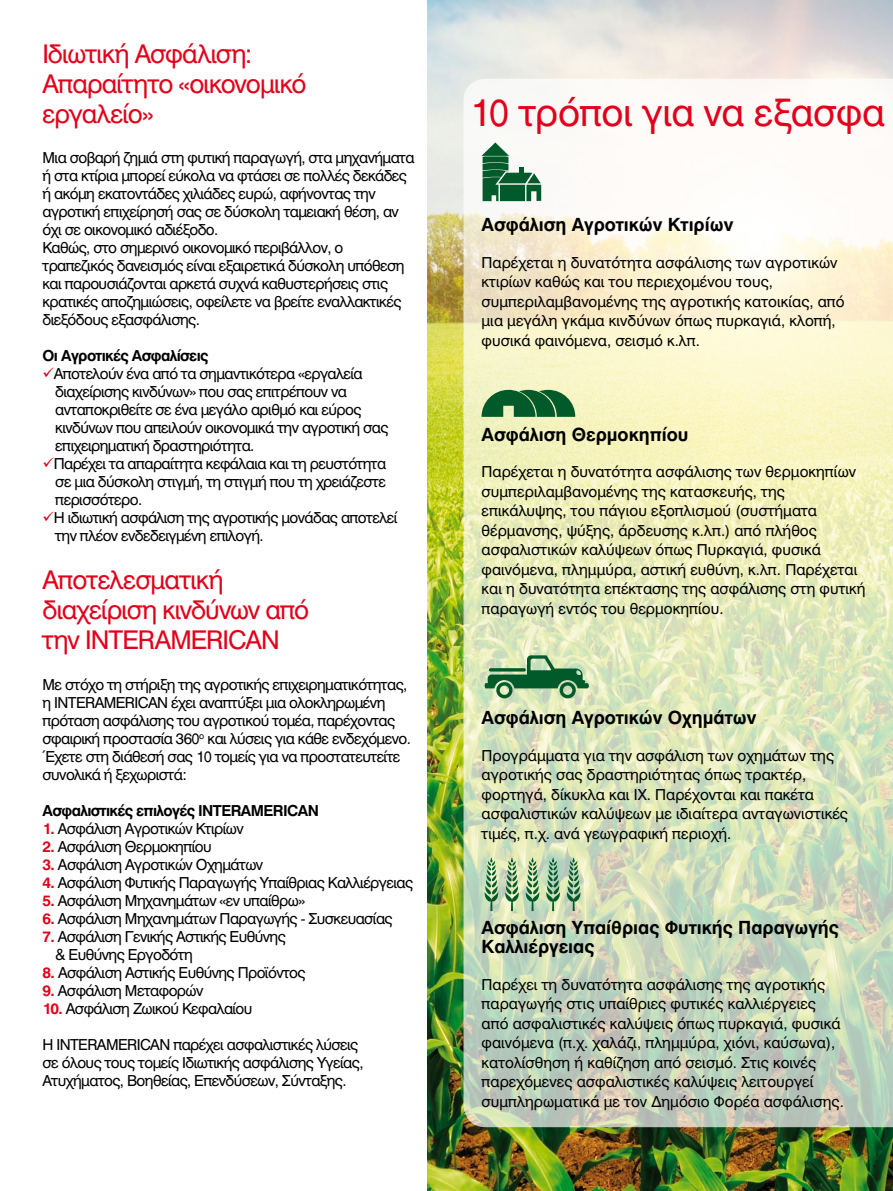
<style>
.page{position:relative;width:893px;height:1191px;background:#fff}
.page>*{position:absolute;margin:0;border:0;box-sizing:border-box;transform-origin:0 0}
.t1{font:37.5px "UB Helvetica";letter-spacing:-.01em;color:#e2001a}
.t2{font:25.5px/30px "UB Helvetica";letter-spacing:-.035em;color:#e2001a}
.t3{font:18px/19.5px "UB Helvetica Bold";color:#000}
.t4{font:15px/18px "UB Helvetica";letter-spacing:-.04em;color:#000}
.t5{font:15px/19.5px "UB Helvetica";color:#000}
.t6{font:15px "UB Helvetica Bold";letter-spacing:-.04em;color:#000}
.s1{color:#e2001a}
.s2{font-family:"UB Helvetica Bold";color:#e2001a}
</style>
<div class="page">
<img style="left:427px;top:0;width:466px;height:1191px">
<svg style="left:463px;top:79px;width:430px;height:1048px;background:#e4e8c9"></svg>
<svg style="left:481px;top:142px;width:60px;height:59px"></svg>
<svg style="left:481px;top:390px;width:94px;height:27px;background:#337a4a"></svg>
<svg style="left:484px;top:655px;width:105px;height:43px;background:#7fac80"></svg>
<hr style="left:489px;top:668px;width:37px;height:3px;background:#005a2a;border-radius:2px">
<svg style="left:484px;top:857px;width:15px;height:54px"></svg>
<svg style="left:505px;top:857px;width:14px;height:54px"></svg>
<svg style="left:525px;top:857px;width:15px;height:54px"></svg>
<svg style="left:546px;top:857px;width:35px;height:54px;background:#96b997"></svg>
<h2 class="t2" style="left:43px;top:39px;width:265px">Ιδιωτική Ασφάλιση:<br>Απαραίτητο «οικονομικό εργαλείο»</h2>
<p class="t4" style="left:43px;top:149px;width:374px">Μια σοβαρή ζημιά στη φυτική παραγωγή, στα μηχανήματα ή στα κτίρια μπορεί εύκολα να φτάσει σε πολλές δεκάδες ή ακόμη εκατοντάδες χιλιάδες ευρώ, αφήνοντας την αγροτική επιχείρησή σας σε δύσκολη ταμειακή θέση, αν όχι σε οικονομικό αδιέξοδο.<br>Καθώς, στο σημερινό οικονομικό περιβάλλον, ο τραπεζικός δανεισμός είναι εξαιρετικά δύσκολη υπόθεση και παρουσιάζονται αρκετά συχνά καθυστερήσεις στις κρατικές αποζημιώσεις, οφείλετε να βρείτε εναλλακτικές διεξόδους εξασφάλισης.</p>
<p class="t6" style="left:43px;top:347px;width:168px">Οι Αγροτικές Ασφαλίσεις</p>
<p class="t4" style="left:55px;top:365px;width:335px;text-indent:-13px"><span class="s1">✓</span>Αποτελούν ένα από τα σημαντικότερα «εργαλεία διαχείρισης κινδύνων» που σας επιτρέπουν να ανταποκριθείτε σε ένα μεγάλο αριθμό και εύρος κινδύνων που απειλούν οικονομικά την αγροτική σας επιχειρηματική δραστηριότητα.</p>
<p class="t4" style="left:55px;top:455px;width:332px;text-align:justify;text-indent:-13px"><span class="s1">✓</span>Παρέχει τα απαραίτητα κεφάλαια και τη ρευστότητα σε μια δύσκολη στιγμή, τη στιγμή που τη χρειάζεστε περισσότερο.</p>
<p class="t4" style="left:55px;top:509px;width:344px;text-indent:-13px"><span class="s1">✓</span>Η ιδιωτική ασφάλιση της αγροτικής μονάδας αποτελεί την πλέον ενδεδειγμένη επιλογή.</p>
<h2 class="t2" style="left:43px;top:565px;width:268px">Αποτελεσματική διαχείριση κινδύνων από την INTERAMERICAN</h2>
<p class="t4" style="left:43px;top:675px;width:370px">Με στόχο τη στήριξη της αγροτικής επιχειρηματικότητας, η INTERAMERICAN έχει αναπτύξει μια ολοκληρωμένη πρόταση ασφάλισης του αγροτικού τομέα, παρέχοντας σφαιρική προστασία 360<sup>ο</sup> και λύσεις για κάθε ενδεχόμενο.<br>Έχετε στη διάθεσή σας 10 τομείς για να προστατευτείτε συνολικά ή ξεχωριστά:</p>
<p class="t6" style="left:43px;top:801px;width:278px">Ασφαλιστικές επιλογές INTERAMERICAN</p>
<p class="t4" style="left:43px;top:819px;width:203px"><span class="s2">1.</span> Ασφάλιση Αγροτικών Κτιρίων</p>
<p class="t4" style="left:43px;top:837px;width:171px"><span class="s2">2.</span> Ασφάλιση Θερμοκηπίου</p>
<p class="t4" style="left:43px;top:855px;width:222px"><span class="s2">3.</span> Ασφάλιση Αγροτικών Οχημάτων</p>
<p class="t4" style="left:43px;top:873px;width:372px"><span class="s2">4.</span> Ασφάλιση Φυτικής Παραγωγής Υπαίθριας Καλλιέργειας</p>
<p class="t4" style="left:43px;top:891px;width:264px"><span class="s2">5.</span> Ασφάλιση Μηχανημάτων «εν υπαίθρω»</p>
<p class="t4" style="left:43px;top:909px;width:352px"><span class="s2">6.</span> Ασφάλιση Μηχανημάτων Παραγωγής - Συσκευασίας</p>
<p class="t4" style="left:55px;top:927px;width:232px;text-indent:-13px"><span class="s2">7.</span> Ασφάλιση Γενικής Αστικής Ευθύνης &amp; Ευθύνης Εργοδότη</p>
<p class="t4" style="left:43px;top:963px;width:265px"><span class="s2">8.</span> Ασφάλιση Αστικής Ευθύνης Προϊόντος</p>
<p class="t4" style="left:43px;top:981px;width:162px"><span class="s2">9.</span> Ασφάλιση Μεταφορών</p>
<p class="t4" style="left:43px;top:999px;width:211px"><span class="s2">10.</span> Ασφάλιση Ζωικού Κεφαλαίου</p>
<p class="t4" style="left:43px;top:1035px;width:322px">Η INTERAMERICAN παρέχει ασφαλιστικές λύσεις σε όλους τους τομείς Ιδιωτικής ασφάλισης Υγείας,<br>Ατυχήματος, Βοηθείας, Επενδύσεων, Σύνταξης.</p>
<h1 class="t1" style="left:470px;top:90px;width:417px">10 τρόποι για να εξασφα</h1>
<p class="t3" style="left:481px;top:215px;width:253px">Ασφάλιση Αγροτικών Κτιρίων</p>
<p class="t5" style="left:481px;top:253px;width:365px">Παρέχεται η δυνατότητα ασφάλισης των αγροτικών κτιρίων καθώς και του περιεχομένου τους, συμπεριλαμβανομένης της αγροτικής κατοικίας, από μια μεγάλη γκάμα κινδύνων όπως πυρκαγιά, κλοπή, φυσικά φαινόμενα, σεισμό κ.λπ.</p>
<p class="t3" style="left:481px;top:424px;width:208px">Ασφάλιση Θερμοκηπίου</p>
<p class="t5" style="left:481px;top:462px;width:386px">Παρέχεται η δυνατότητα ασφάλισης των θερμοκηπίων συμπεριλαμβανομένης της κατασκευής, της επικάλυψης, του πάγιου εξοπλισμού (συστήματα θέρμανσης, ψύξης, άρδευσης κ.λπ.) από πλήθος ασφαλιστικών καλύψεων όπως Πυρκαγιά, φυσικά φαινόμενα, πλημμύρα, αστική ευθύνη, κ.λπ. Παρέχεται και η δυνατότητα επέκτασης της ασφάλισης στη φυτική παραγωγή εντός του θερμοκηπίου.</p>
<p class="t3" style="left:481px;top:707px;width:276px">Ασφάλιση Αγροτικών Οχημάτων</p>
<p class="t5" style="left:481px;top:745px;width:368px">Προγράμματα για την ασφάλιση των οχημάτων της αγροτικής σας δραστηριότητας όπως τρακτέρ, φορτηγά, δίκυκλα και ΙΧ. Παρέχονται και πακέτα ασφαλιστικών καλύψεων με ιδιαίτερα ανταγωνιστικές τιμές, π.χ. ανά γεωγραφική περιοχή.</p>
<p class="t3" style="left:481px;top:917px;width:359px">Ασφάλιση Υπαίθριας Φυτικής Παραγωγής<br>Καλλιέργειας</p>
<p class="t5" style="left:481px;top:974px;width:364px">Παρέχει τη δυνατότητα ασφάλισης της αγροτικής παραγωγής στις υπαίθριες φυτικές καλλιέργειες από ασφαλιστικές καλύψεις όπως πυρκαγιά, φυσικά φαινόμενα (π.χ. χαλάζι, πλημμύρα, χιόνι, καύσωνα), κατολίσθηση ή καθίζηση από σεισμό. Στις κοινές παρεχόμενες ασφαλιστικές καλύψεις λειτουργεί συμπληρωματικά με τον Δημόσιο Φορέα ασφάλισης.</p>
</div>
